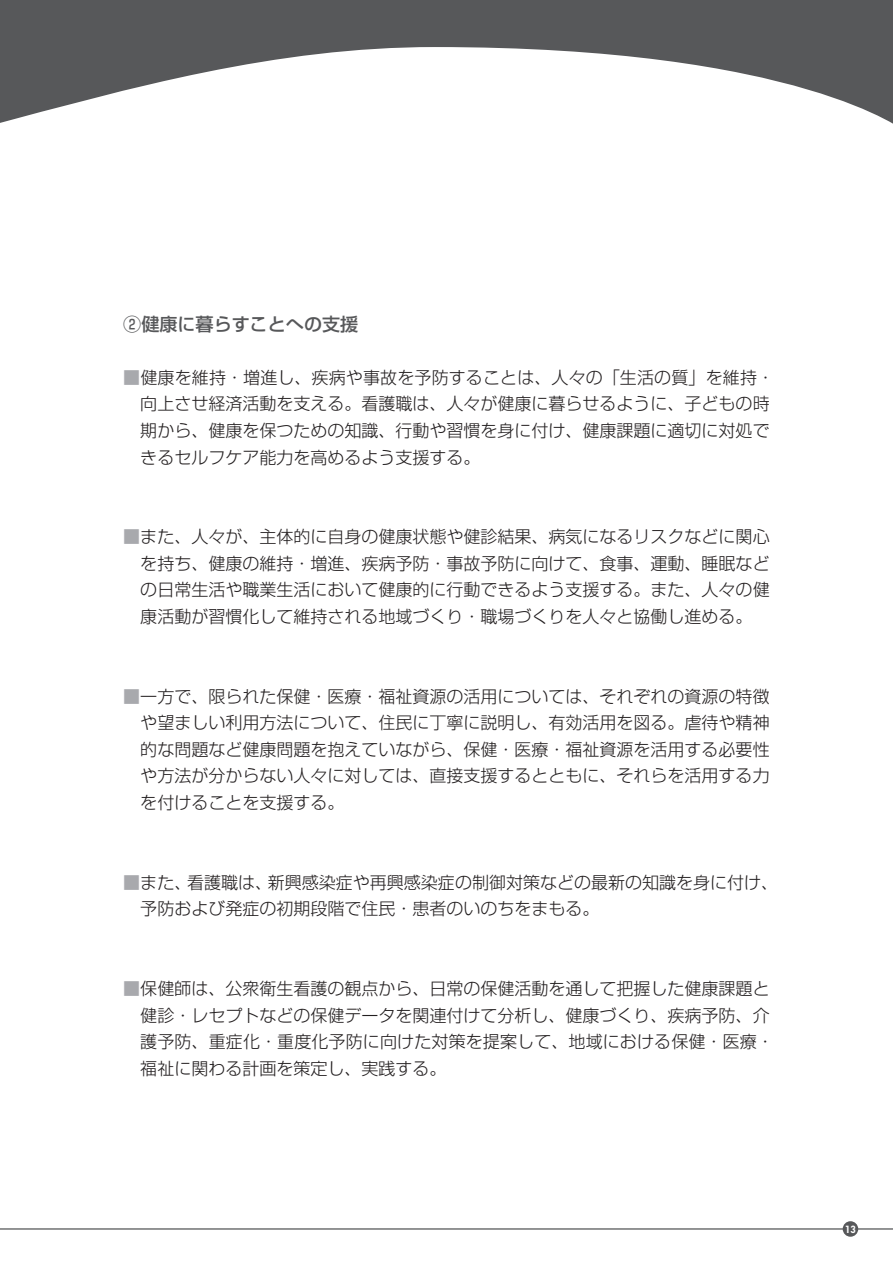
<style>
.page{position:relative;width:893px;height:1263px;background:#fff}
.page>*{position:absolute;margin:0;border:0;box-sizing:border-box;transform-origin:0 0}
.t1{font:500 18px "Shin Go Pro";color:#57585a}
.t2{font:300 16.95px/26.5px "Shin Go Pro";color:#231f20}
.t3{font:10.65px "Spartan Heavy Classified";color:#fff}
.s1{color:#a8a9ad}
</style>
<div class="page">
<svg style="left:0;top:0;width:893px;height:124px;fill:#57585a"></svg>
<hr style="left:0;top:1228px;width:893px;height:1px;background:#57585a">
<div style="left:843px;top:1221px;width:15px;height:16px;background:#57585a;border-radius:50%"></div>
<p class="t1" style="left:123px;top:309px;width:236px">②健康に暮らすことへの支援</p>
<p class="t2" style="left:140px;top:362px;width:635px;text-indent:-17px"><span class="s1">■</span>健康を維持・増進し、疾病や事故を予防することは、人々の｢生活の質｣を維持・向上させ経済活動を支える。看護職は、人々が健康に暮らせるように、子どもの時期から、健康を保つための知識、行動や習慣を身に付け、健康課題に適切に対処できるセルフケア能力を高めるよう支援する。</p>
<p class="t2" style="left:140px;top:521px;width:631px;text-align:justify;text-indent:-17px"><span class="s1">■</span>また、人々が、主体的に自身の健康状態や健診結果、病気になるリスクなどに関心を持ち、健康の維持・増進、疾病予防・事故予防に向けて、食事、運動、睡眠などの日常生活や職業生活において健康的に行動できるよう支援する。また、人々の健康活動が習慣化して維持される地域づくり・職場づくりを人々と協働し進める。</p>
<p class="t2" style="left:140px;top:681px;width:631px;text-align:justify;text-indent:-17px"><span class="s1">■</span>一方で、限られた保健・医療・福祉資源の活用については、それぞれの資源の特徴や望ましい利用方法について、住民に丁寧に説明し、有効活用を図る。虐待や精神的な問題など健康問題を抱えていながら、保健・医療・福祉資源を活用する必要性や方法が分からない人々に対しては、直接支援するとともに、それらを活用する力を付けることを支援する。</p>
<p class="t2" style="left:140px;top:867px;width:639px;text-indent:-17px"><span class="s1">■</span>また、看護職は、新興感染症や再興感染症の制御対策などの最新の知識を身に付け、予防および発症の初期段階で住民・患者のいのちをまもる。</p>
<p class="t2" style="left:140px;top:973px;width:635px;text-indent:-17px"><span class="s1">■</span>保健師は、公衆衛生看護の観点から、日常の保健活動を通して把握した健康課題と健診・レセプトなどの保健データを関連付けて分析し、健康づくり、疾病予防、介護予防、重症化・重度化予防に向けた対策を提案して、地域における保健・医療・福祉に関わる計画を策定し、実践する。</p>
<p class="t3" style="left:845px;top:1222px;width:12px">13</p>
</div>
